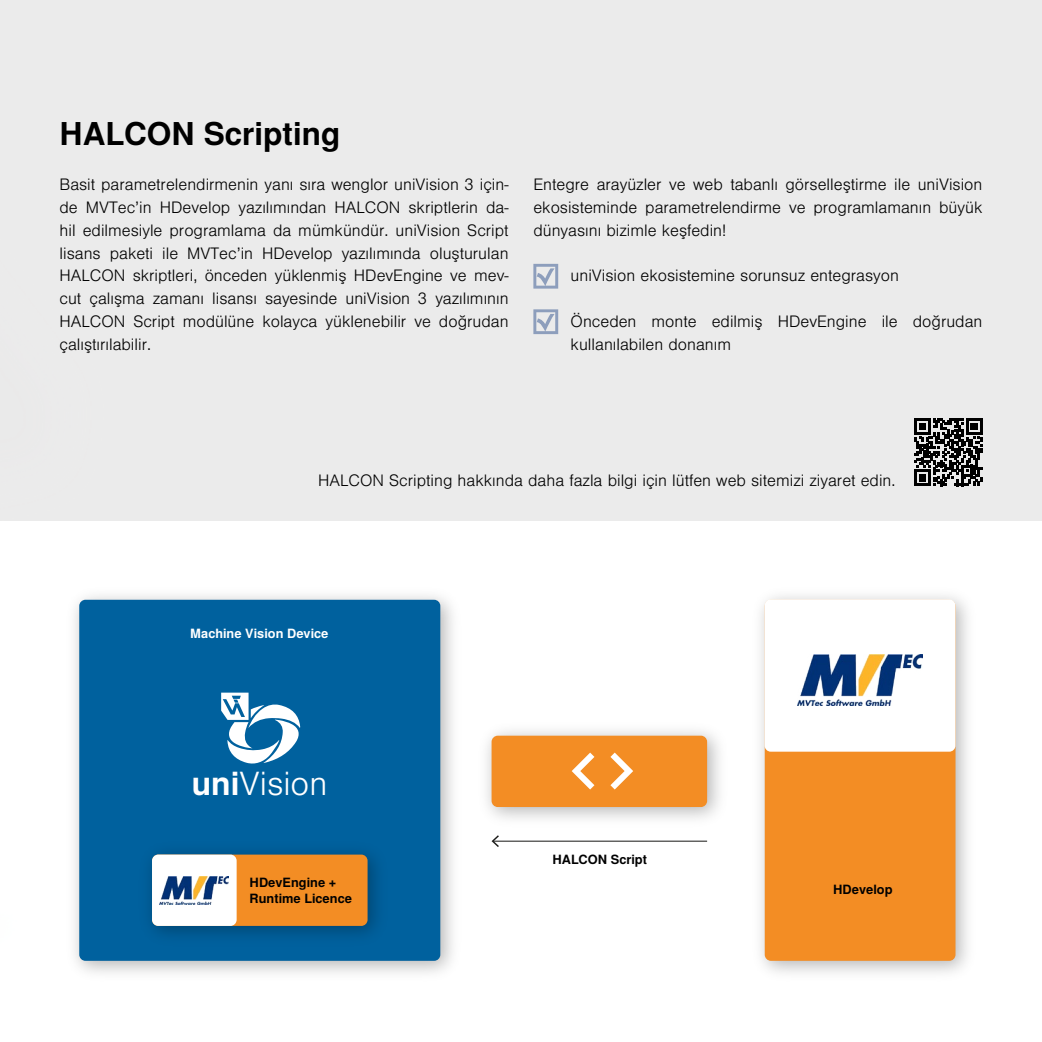
<style>
.page{position:relative;width:1042px;height:1042px;background:#fff}
.page>*{position:absolute;margin:0;border:0;box-sizing:border-box;transform-origin:0 0}
.t1{font:300 31.85px "Nimbus Sans Global";color:#fff}
.t2{font:700 31.5px "Nimbus Sans Global";color:#000}
.t3{font:300 15.75px/22.8px "Nimbus Sans Global";color:#000;text-align:justify}
.t4{font:700 12.78px/15.4px "Nimbus Sans Global";color:#000}
.t5{font:700 12.78px "Nimbus Sans Global";color:#fff}
.s1{font-weight:700}
</style>
<div class="page">
<div style="left:0;top:0;width:1042px;height:521px;background:#ebebeb"></div>
<svg style="left:914px;top:418px;width:68px;height:68px"></svg>
<img style="left:74px;top:595px;width:379px;height:378px">
<div style="left:79px;top:600px;width:361px;height:361px;background:#00619e;border-radius:6px"></div>
<img style="left:760px;top:595px;width:208px;height:378px">
<div style="left:765px;top:600px;width:190px;height:361px;background:#f38d24;border-radius:6px"></div>
<svg style="left:221px;top:692px;width:80px;height:72px"></svg>
<img style="left:149px;top:852px;width:229px;height:84px">
<div style="left:152px;top:854px;width:215px;height:72px;background:#f38d24;border-radius:6px"></div>
<div style="left:152px;top:854px;width:85px;height:72px;background:#fff;border-radius:6px"></div>
<img style="left:160px;top:876px;width:69px;height:28px">
<img style="left:486px;top:730px;width:234px;height:89px">
<div style="left:491px;top:736px;width:216px;height:71px;background:#f38d24;border-radius:6px"></div>
<div style="left:764px;top:599px;width:191px;height:152px;background:#fff;border-radius:6px"></div>
<img style="left:798px;top:654px;width:124px;height:51px">
<svg style="left:572px;top:752px;width:61px;height:37px"></svg>
<hr style="left:493px;top:840px;width:214px;height:1px;background:#1d1d1b">
<svg style="left:491px;top:835px;width:8px;height:12px"></svg>
<svg style="left:533px;top:264px;width:25px;height:25px"></svg>
<svg style="left:533px;top:309px;width:25px;height:25px"></svg>
<h2 class="t2" style="left:60px;top:115px;width:282px">HALCON Scripting</h2>
<p class="t3" style="left:60px;top:173px;width:450px">Basit parametrelendirmenin yanı sıra wenglor uniVision 3 için&shy;de MVTec’in HDevelop yazılımından HALCON skriptlerin da&shy;hil edilmesiyle programlama da mümkündür. uniVision Script lisans paketi ile MVTec’in HDevelop yazılımında oluşturulan HALCON skriptleri, önceden yüklenmiş HDevEngine ve mev&shy;cut çalışma zamanı lisansı sayesinde uniVision 3 yazılımının HALCON Script modülüne kolayca yüklenebilir ve doğrudan çalıştırılabilir.</p>
<p class="t3" style="left:533px;top:173px;width:450px">Entegre arayüzler ve web tabanlı görselleştirme ile uniVision ekosisteminde parametrelendirme ve programlamanın büyük dünyasını bizimle keşfedin!</p>
<p class="t3" style="left:570px;top:264px;width:330px">uniVision ekosistemine sorunsuz entegrasyon</p>
<p class="t3" style="left:570px;top:310px;width:413px">Önceden monte edilmiş HDevEngine ile doğrudan kullanılabilen donanım</p>
<p class="t3" style="left:318px;top:469px;width:579px">HALCON Scripting hakkında daha fazla bilgi için lütfen web sitemizi ziyaret edin.</p>
<p class="t5" style="left:190px;top:626px;width:140px">Machine Vision Device</p>
<h1 class="t1" style="left:192px;top:765px;width:137px"><span class="s1">uni</span>Vision</h1>
<p class="t4" style="left:250px;top:875px;width:104px">HDevEngine +<br>Runtime Licence</p>
<p class="t4" style="left:552px;top:852px;width:96px">HALCON Script</p>
<p class="t4" style="left:833px;top:882px;width:61px">HDevelop</p>
</div>
